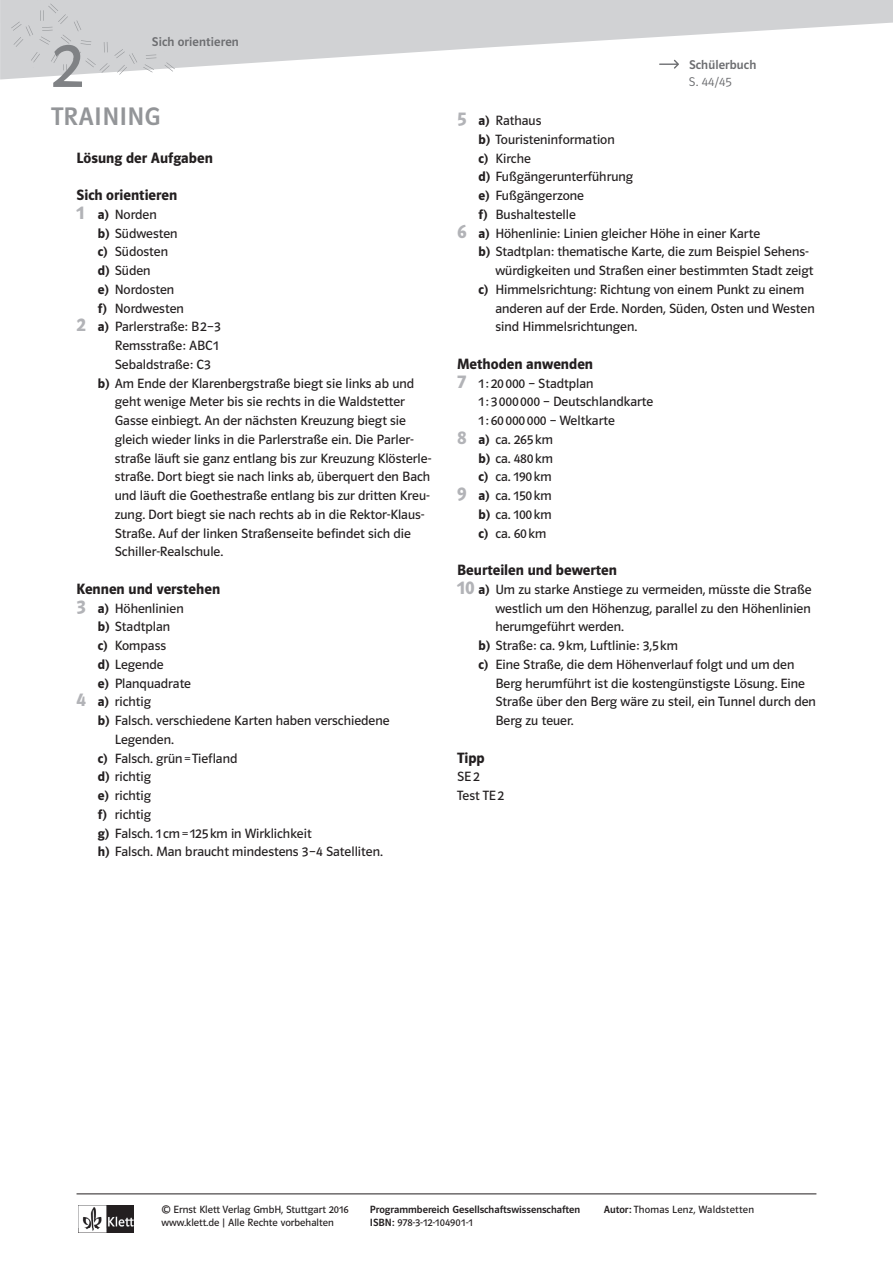
<style>
.page{position:relative;width:893px;height:1263px;background:#fff}
.page>*{position:absolute;margin:0;border:0;box-sizing:border-box;transform-origin:0 0}
.t1{font:67.5px "Polo 22 K Buch";color:#808285}
.t2{font:25.5px "Polo ST11 K Krftg";letter-spacing:.02em;color:#939598}
.t3{font:15px "Polo ST11 K Hfett";color:#231f20}
.t4{font:13.5px/18.8px "Polo ST11 K Buch";color:#231f20}
.t5{font:12.75px "Polo ST11 K Krftg";letter-spacing:.01em;color:#6c6d70}
.t6{font:12.75px "Polo ST11 K Leicht";color:#6c6d70}
.t7{font:10.5px/12.8px "Polo ST11 K Buch";color:#231f20}
.t8{font:10.5px "Polo ST11 K Krftg";color:#231f20}
.s1{font-family:"Polo ST11 K Hfett";font-size:19.5px;color:#b2b3b7}
.s2{font-family:"Polo ST11 K Hfett"}
.s3{font-family:"Polo ST11 K Krftg"}
</style>
<div class="page">
<svg style="left:1px;top:0;width:892px;height:80px;fill:#d1d2d4"></svg>
<svg style="left:0;top:0;width:1px;height:80px"></svg>
<svg style="left:11px;top:2px;width:145px;height:78px;background:#d2d3d5"></svg>
<svg style="left:162px;top:42px;width:8px;height:11px"></svg>
<svg style="left:165px;top:62px;width:10px;height:10px"></svg>
<svg style="left:659px;top:60px;width:20px;height:9px"></svg>
<img style="left:78px;top:1205px;width:56px;height:28px">
<hr style="left:77px;top:1193px;width:739px;height:1px;background:#231f20">
<h1 class="t1" style="left:51px;top:29px;width:33px">2</h1>
<p class="t5" style="left:152px;top:35px;width:89px">Sich orientieren</p>
<h2 class="t2" style="left:51px;top:103px;width:111px">TRAINING</h2>
<p class="t3" style="left:77px;top:149px;width:138px">Lösung der Aufgaben</p>
<p class="t3" style="left:77px;top:187px;width:102px">Sich orientieren</p>
<p class="t4" style="left:77px;top:205px;width:82px"><span class="s1">1</span> <span class="s2">a)</span> Norden</p>
<p class="t4" style="left:98px;top:224px;width:81px"><span class="s2">b)</span> Südwesten</p>
<p class="t4" style="left:98px;top:243px;width:72px"><span class="s2">c)</span> Südosten</p>
<p class="t4" style="left:98px;top:261px;width:54px"><span class="s2">d)</span> Süden</p>
<p class="t4" style="left:98px;top:280px;width:78px"><span class="s2">e)</span> Nordosten</p>
<p class="t4" style="left:98px;top:299px;width:88px"><span class="s2">f)</span> Nordwesten</p>
<p class="t4" style="left:77px;top:318px;width:146px"><span class="s1">2</span> <span class="s2">a)</span> Parlerstraße: B2–3</p>
<p class="t4" style="left:115px;top:336px;width:105px">Remsstraße: ABC1</p>
<p class="t4" style="left:115px;top:355px;width:98px">Sebaldstraße: C3</p>
<p class="t4" style="left:98px;top:374px;width:318px"><span class="s2">b)</span> Am Ende der Klarenbergstraße biegt sie links ab und</p>
<p class="t4" style="left:115px;top:393px;width:291px">geht wenige Meter bis sie rechts in die Waldstetter</p>
<p class="t4" style="left:115px;top:411px;width:293px">Gasse einbiegt. An der nächsten Kreuzung biegt sie</p>
<p class="t4" style="left:115px;top:430px;width:300px">gleich wieder links in die Parlerstraße ein. Die Parler-</p>
<p class="t4" style="left:115px;top:449px;width:318px">straße läuft sie ganz entlang bis zur Kreuzung Klösterle-</p>
<p class="t4" style="left:115px;top:468px;width:317px">straße. Dort biegt sie nach links ab, überquert den Bach</p>
<p class="t4" style="left:115px;top:486px;width:316px">und läuft die Goethestraße entlang bis zur dritten Kreu-</p>
<p class="t4" style="left:115px;top:505px;width:311px">zung. Dort biegt sie nach rechts ab in die Rektor-Klaus-</p>
<p class="t4" style="left:115px;top:524px;width:298px">Straße. Auf der linken Straßenseite befindet sich die</p>
<p class="t4" style="left:115px;top:543px;width:110px">Schiller-Realschule.</p>
<p class="t3" style="left:77px;top:580px;width:145px">Kennen und verstehen</p>
<p class="t4" style="left:77px;top:599px;width:109px"><span class="s1">3</span> <span class="s2">a)</span> Höhenlinien</p>
<p class="t4" style="left:98px;top:618px;width:74px"><span class="s2">b)</span> Stadtplan</p>
<p class="t4" style="left:98px;top:636px;width:70px"><span class="s2">c)</span> Kompass</p>
<p class="t4" style="left:98px;top:655px;width:67px"><span class="s2">d)</span> Legende</p>
<p class="t4" style="left:98px;top:674px;width:95px"><span class="s2">e)</span> Planquadrate</p>
<p class="t4" style="left:77px;top:693px;width:76px"><span class="s1">4</span> <span class="s2">a)</span> richtig</p>
<p class="t4" style="left:98px;top:711px;width:293px"><span class="s2">b)</span> Falsch. verschiedene Karten haben verschiedene</p>
<p class="t4" style="left:115px;top:730px;width:61px">Legenden.</p>
<p class="t4" style="left:98px;top:749px;width:141px"><span class="s2">c)</span> Falsch. grün=Tiefland</p>
<p class="t4" style="left:98px;top:768px;width:55px"><span class="s2">d)</span> richtig</p>
<p class="t4" style="left:98px;top:786px;width:55px"><span class="s2">e)</span> richtig</p>
<p class="t4" style="left:98px;top:805px;width:55px"><span class="s2">f)</span> richtig</p>
<p class="t4" style="left:98px;top:824px;width:215px"><span class="s2">g)</span> Falsch. 1 cm=125 km in Wirklichkeit</p>
<p class="t4" style="left:98px;top:843px;width:287px"><span class="s2">h)</span> Falsch. Man braucht mindestens 3–4 Satelliten.</p>
<p class="t5" style="left:689px;top:57px;width:69px">Schülerbuch</p>
<p class="t6" style="left:689px;top:75px;width:44px">S. 44/45</p>
<p class="t4" style="left:457px;top:111px;width:86px"><span class="s1">5</span> <span class="s2">a)</span> Rathaus</p>
<p class="t4" style="left:478px;top:130px;width:138px"><span class="s2">b)</span> Touristeninformation</p>
<p class="t4" style="left:478px;top:149px;width:54px"><span class="s2">c)</span> Kirche</p>
<p class="t4" style="left:478px;top:168px;width:156px"><span class="s2">d)</span> Fußgängerunterführung</p>
<p class="t4" style="left:478px;top:186px;width:107px"><span class="s2">e)</span> Fußgängerzone</p>
<p class="t4" style="left:478px;top:205px;width:99px"><span class="s2">f)</span> Bushaltestelle</p>
<p class="t4" style="left:457px;top:224px;width:305px"><span class="s1">6</span> <span class="s2">a)</span> Höhenlinie: Linien gleicher Höhe in einer Karte</p>
<p class="t4" style="left:478px;top:243px;width:332px"><span class="s2">b)</span> Stadtplan: thematische Karte, die zum Beispiel Sehens-</p>
<p class="t4" style="left:495px;top:261px;width:320px">würdigkeiten und Straßen einer bestimmten Stadt zeigt</p>
<p class="t4" style="left:478px;top:280px;width:327px"><span class="s2">c)</span> Himmelsrichtung: Richtung von einem Punkt zu einem</p>
<p class="t4" style="left:495px;top:299px;width:321px">anderen auf der Erde. Norden, Süden, Osten und Westen</p>
<p class="t4" style="left:495px;top:318px;width:143px">sind Himmelsrichtungen.</p>
<p class="t3" style="left:457px;top:355px;width:138px">Methoden anwenden</p>
<p class="t4" style="left:457px;top:374px;width:138px"><span class="s1">7</span> 1 : 20 000 – Stadtplan</p>
<p class="t4" style="left:478px;top:393px;width:177px">1 : 3 000 000 – Deutschlandkarte</p>
<p class="t4" style="left:478px;top:411px;width:138px">1 : 60 000 000 – Weltkarte</p>
<p class="t4" style="left:457px;top:430px;width:97px"><span class="s1">8</span> <span class="s2">a)</span> ca. 265 km</p>
<p class="t4" style="left:478px;top:449px;width:76px"><span class="s2">b)</span> ca. 480 km</p>
<p class="t4" style="left:478px;top:468px;width:75px"><span class="s2">c)</span> ca. 190 km</p>
<p class="t4" style="left:457px;top:486px;width:96px"><span class="s1">9</span> <span class="s2">a)</span> ca. 150 km</p>
<p class="t4" style="left:478px;top:505px;width:75px"><span class="s2">b)</span> ca. 100 km</p>
<p class="t4" style="left:478px;top:524px;width:69px"><span class="s2">c)</span> ca. 60 km</p>
<p class="t3" style="left:457px;top:562px;width:161px">Beurteilen und bewerten</p>
<p class="t4" style="left:457px;top:580px;width:356px"><span class="s1">10</span> <span class="s2">a)</span> Um zu starke Anstiege zu vermeiden, müsste die Straße</p>
<p class="t4" style="left:495px;top:599px;width:317px">westlich um den Höhenzug, parallel zu den Höhenlinien</p>
<p class="t4" style="left:495px;top:618px;width:130px">herumgeführt werden.</p>
<p class="t4" style="left:478px;top:636px;width:201px"><span class="s2">b)</span> Straße: ca. 9 km, Luftlinie: 3,5 km</p>
<p class="t4" style="left:478px;top:655px;width:318px"><span class="s2">c)</span> Eine Straße, die dem Höhenverlauf folgt und um den</p>
<p class="t4" style="left:495px;top:674px;width:311px">Berg herumführt ist die kostengünstigste Lösung. Eine</p>
<p class="t4" style="left:495px;top:693px;width:322px">Straße über den Berg wäre zu steil, ein Tunnel durch den</p>
<p class="t4" style="left:495px;top:711px;width:80px">Berg zu teuer.</p>
<p class="t3" style="left:457px;top:749px;width:29px">Tipp</p>
<p class="t4" style="left:457px;top:768px;width:48px">SE2<br>Test TE2</p>
<p class="t7" style="left:162px;top:1203px;width:188px">© Ernst Klett Verlag GmbH, Stuttgart 2016 www.klett.de | Alle Rechte vorbehalten</p>
<p class="t7" style="left:604px;top:1203px;width:152px"><span class="s3">Autor:</span> Thomas Lenz, Waldstetten</p>
<p class="t8" style="left:370px;top:1203px;width:212px">Programmbereich Gesellschaftswissenschaften</p>
<p class="t7" style="left:370px;top:1216px;width:104px"><span class="s3">ISBN:</span> 978-3-12-104901-1</p>
</div>
